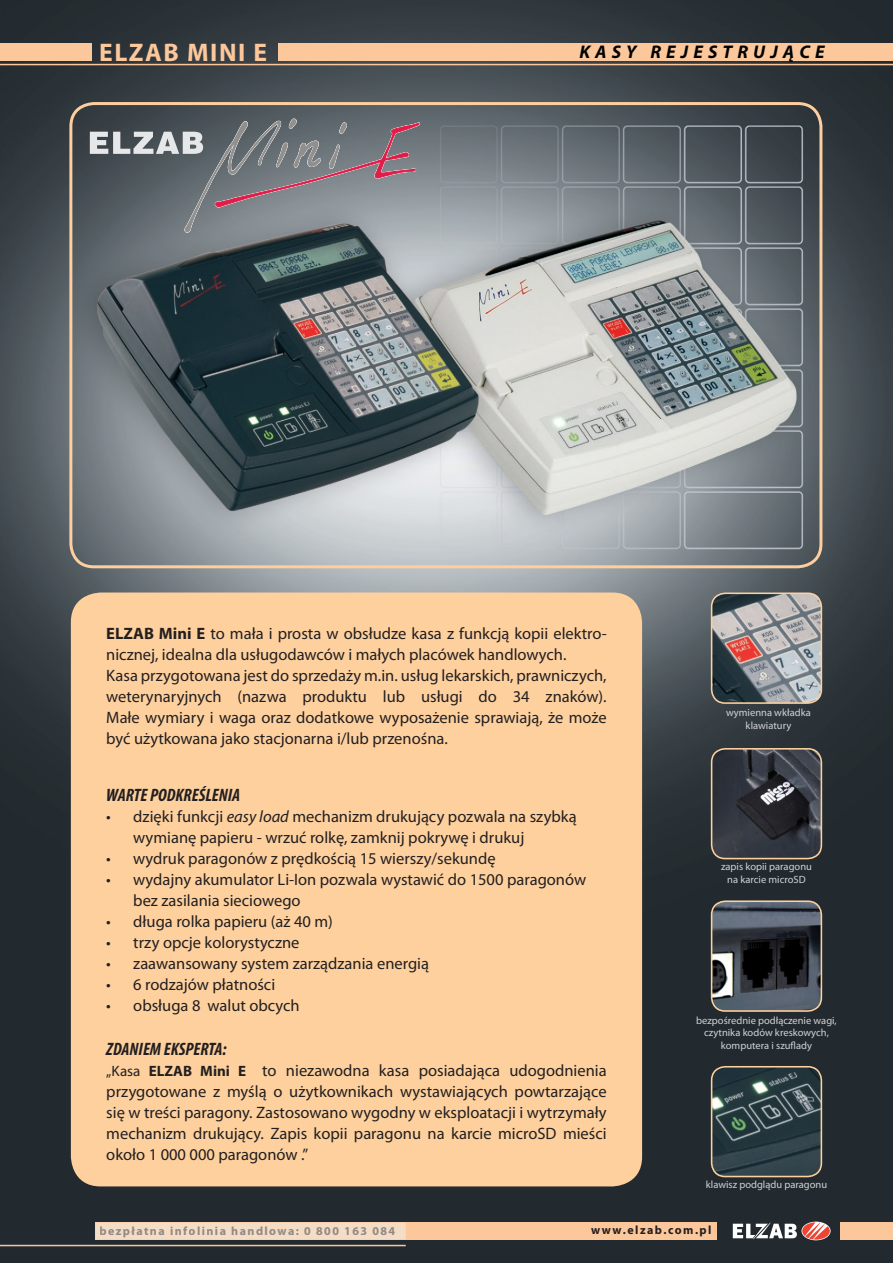
<style>
.page{position:relative;width:893px;height:1263px;background:#fff}
.page>*{position:absolute;margin:0;border:0;box-sizing:border-box;transform-origin:0 0}
.t1{font:700 25.5px "Myriad Pro";letter-spacing:.06em;color:#fcc79b}
.t2{font:italic 700 18.3px "Myriad Pro";letter-spacing:.28em;color:#000202}
.t3{font:italic 700 condensed 18px "Myriad Pro";color:#231f20}
.t4{font:16.5px/21px "Myriad Pro";color:#231f20}
.t5{font:700 12px "Myriad Pro";letter-spacing:.12em;color:#8f8985}
.t6{font:700 12px "Myriad Pro";letter-spacing:.12em;color:#231f20}
.t7{font:10.5px/12.6px "Myriad Pro";color:#d1d2d4;text-align:center}
.s1{font-weight:700}
.s2{font-style:italic}
.s3{font-size:15px}
.s4{font-weight:700;font-size:15px}
</style>
<div class="page">
<img style="left:0;top:0;width:893px;height:1263px">
<div style="left:69px;top:102px;width:753px;height:466px;border:3px solid #fdce9f;border-radius:23px"></div>
<svg style="left:90px;top:117px;width:330px;height:117px;background:#75787d"></svg>
<div style="left:278px;top:43px;width:615px;height:17px;background:#fcc79b"></div>
<div style="left:0;top:43px;width:92px;height:17px;background:#fcc79b"></div>
<hr style="left:0;top:64px;width:893px;height:1px;background:#fcc79b">
<div style="left:71px;top:592px;width:571px;height:594px;background:#fdd09e;border-radius:30px"></div>
<img style="left:712px;top:593px;width:109px;height:110px">
<div style="left:711px;top:592px;width:111px;height:112px;border:2px solid #fdd09e;border-radius:14px"></div>
<img style="left:712px;top:749px;width:109px;height:109px">
<div style="left:711px;top:748px;width:111px;height:111px;border:2px solid #fdd09e;border-radius:14px"></div>
<img style="left:712px;top:901px;width:109px;height:110px">
<div style="left:711px;top:900px;width:111px;height:112px;border:2px solid #fdd09e;border-radius:14px"></div>
<img style="left:712px;top:1067px;width:109px;height:109px">
<div style="left:711px;top:1066px;width:111px;height:111px;border:2px solid #fdd09e;border-radius:14px"></div>
<div style="left:95px;top:1222px;width:621px;height:17px;background:#fcc79b"></div>
<svg style="left:801px;top:1221px;width:30px;height:19px"></svg>
<svg style="left:733px;top:1222px;width:97px;height:17px"></svg>
<svg style="left:95px;top:1222px;width:311px;height:17px;background:#f5dbc3"></svg>
<div style="left:353px;top:1227px;width:6px;height:8px;background:#f5dcc5"></div>
<div style="left:361px;top:1227px;width:5px;height:8px;background:#f5dcc5"></div>
<div style="left:373px;top:1227px;width:6px;height:8px;background:#f5dcc5"></div>
<div style="left:381px;top:1227px;width:6px;height:8px;background:#f5dcc5"></div>
<div style="left:389px;top:1227px;width:6px;height:8px;background:#f5dcc5"></div>
<hr style="left:0;top:1245px;width:406px;height:1px;background:#fcc79b">
<div style="left:840px;top:1222px;width:53px;height:17px;background:#fcc79b"></div>
<p class="t1" style="left:99px;top:35px;width:169px">ELZAB MINI E</p>
<p class="t2" style="left:579px;top:40px;width:247px">KASY REJESTRUJĄCE</p>
<p class="t4" style="left:106px;top:622px;width:502px"><span class="s1">ELZAB Mini E</span> to mała i prosta w obsłudze kasa z funkcją kopii elektro&shy;nicznej, idealna dla usługodawców i małych placówek handlowych.</p>
<p class="t4" style="left:106px;top:664px;width:502px;text-align:justify">Kasa przygotowana jest do sprzedaży m.in. usług lekarskich, prawniczych, weterynaryjnych (nazwa produktu lub usługi do 34 znaków).<br>Małe wymiary i waga oraz dodatkowe wyposażenie sprawiają, że może być użytkowana jako stacjonarna i/lub przenośna.</p>
<p class="t3" style="left:106px;top:784px;width:135px">WARTE PODKREŚLENIA</p>
<p class="t4" style="left:133px;top:806px;width:445px;text-indent:-27px">• dzięki funkcji <span class="s2">easy load</span> mechanizm drukujący pozwala na szybką wymianę papieru - wrzuć rolkę, zamknij pokrywę i drukuj</p>
<p class="t4" style="left:106px;top:848px;width:391px">• wydruk paragonów z prędkością 15 wierszy/sekundę</p>
<p class="t4" style="left:133px;top:869px;width:454px;text-indent:-27px">• wydajny akumulator Li-Ion pozwala wystawić do 1500 paragonów bez zasilania sieciowego</p>
<p class="t4" style="left:106px;top:911px;width:228px">• długa rolka papieru (aż 40 m)</p>
<p class="t4" style="left:106px;top:932px;width:195px">• trzy opcje kolorystyczne</p>
<p class="t4" style="left:106px;top:953px;width:324px">• zaawansowany system zarządzania energią</p>
<p class="t4" style="left:106px;top:974px;width:170px">• 6 rodzajów płatności</p>
<p class="t4" style="left:106px;top:995px;width:195px">• obsługa 8 walut obcych</p>
<p class="t3" style="left:106px;top:1038px;width:122px">ZDANIEM EKSPERTA:</p>
<p class="t4" style="left:106px;top:1060px;width:502px;text-align:justify"><span class="s3">„Kasa</span> <span class="s4">ELZAB Mini E</span> to niezawodna kasa posiadająca udogodnienia przygotowane z myślą o użytkownikach wystawiających powtarzające się w treści paragony. Zastosowano wygodny w eksploatacji i wytrzymały mechanizm drukujący. Zapis kopii paragonu na karcie microSD mieści około 1 000 000 paragonów .”</p>
<p class="t7" style="left:726px;top:706px;width:86px">wymienna wkładka</p>
<p class="t7" style="left:746px;top:719px;width:47px">klawiatury</p>
<p class="t7" style="left:721px;top:860px;width:92px">zapis kopii paragonu</p>
<p class="t7" style="left:727px;top:873px;width:80px">na karcie microSD</p>
<p class="t7" style="left:696px;top:1013px;width:142px">bezpośrednie podłączenie wagi, czytnika kodów kreskowych, komputera i szuflady</p>
<p class="t7" style="left:706px;top:1177px;width:123px">klawisz podglądu paragonu</p>
<p class="t5" style="left:99px;top:1223px;width:297px">bezpłatna infolinia handlowa: 0 800 163 084</p>
<p class="t6" style="left:591px;top:1222px;width:122px">www.elzab.com.pl</p>
</div>
